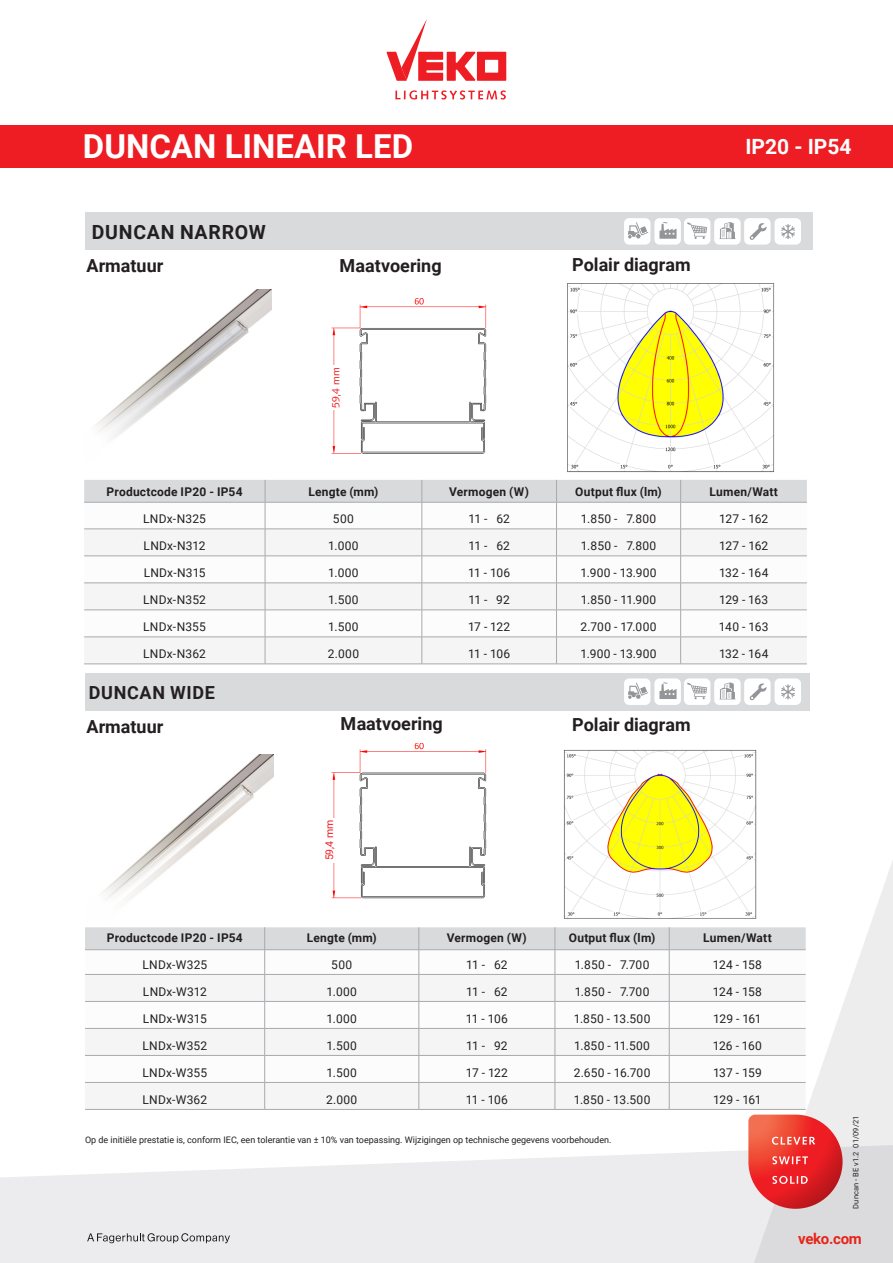
<style>
.page{position:relative;width:893px;height:1263px;background:#fff}
.page>*{position:absolute;margin:0;border:0;box-sizing:border-box;transform-origin:0 0}
.t1{font:700 33px "Roboto";color:#fff}
.t2{font:700 21px "Roboto";color:#fff}
.t3{font:700 19.5px "Roboto";letter-spacing:.04em;color:#231f20}
.t4{font:700 18px "Roboto";color:#231f20}
.t5{font:italic 700 18px "Linotype Syntax W01";letter-spacing:-.01em;color:#231f20}
.t6{font:700 18px "Roboto";letter-spacing:.04em;color:#231f20}
.t7{font:700 15px "Roboto";letter-spacing:-.02em;color:#e72419}
.table_6_5pt{font:12px "Roboto";letter-spacing:.015em;color:#231f20}
.table_6_5pt-2{font:700 12px "Roboto";letter-spacing:.02em;color:#231f20}
.t8{font:10.5px "Syntax LT Std";color:#ee1d23}
.t9{font:10.5px "Roboto";color:#ee1d23}
.t10{font:9px "Roboto";color:#231f20}
.t11{font:7.5px "Roboto";letter-spacing:.025em;color:#231f20}
.s1{font-family:"Syntax LT Std";font-style:normal}
</style>
<div class="page">
<div style="left:0;top:1174px;width:748px;height:89px;background:#ececee"></div>
<svg style="left:748px;top:822px;width:145px;height:441px"></svg>
<svg style="left:395px;top:90px;width:111px;height:10px"></svg>
<svg style="left:386px;top:19px;width:120px;height:62px"></svg>
<svg style="left:87px;top:1233px;width:143px;height:10px"></svg>
<img style="left:331px;top:298px;width:156px;height:156px">
<img style="left:567px;top:283px;width:207px;height:189px">
<img style="left:95px;top:290px;width:176px;height:148px">
<img style="left:564px;top:750px;width:192px;height:171px">
<img style="left:102px;top:754px;width:171px;height:145px">
<div style="left:85px;top:212px;width:728px;height:38px;background:#d9dadc"></div>
<div style="left:684px;top:218px;width:26px;height:27px;background:#fff;border-radius:5px"></div>
<svg style="left:687px;top:222px;width:20px;height:17px"></svg>
<div style="left:624px;top:218px;width:26px;height:27px;background:#fff;border-radius:5px"></div>
<svg style="left:628px;top:222px;width:20px;height:16px"></svg>
<div style="left:654px;top:218px;width:27px;height:27px;background:#fff;border-radius:5px"></div>
<svg style="left:659px;top:222px;width:18px;height:17px"></svg>
<div style="left:775px;top:218px;width:26px;height:27px;background:#fff;border-radius:5px"></div>
<svg style="left:781px;top:224px;width:14px;height:15px"></svg>
<div style="left:744px;top:218px;width:27px;height:27px;background:#fff;border-radius:5px"></div>
<svg style="left:749px;top:223px;width:18px;height:17px"></svg>
<div style="left:85px;top:673px;width:725px;height:38px;background:#d9dadc"></div>
<div style="left:714px;top:218px;width:27px;height:27px;background:#fff;border-radius:5px"></div>
<svg style="left:719px;top:222px;width:17px;height:17px"></svg>
<div style="left:684px;top:678px;width:26px;height:27px;background:#fff;border-radius:5px"></div>
<svg style="left:687px;top:683px;width:20px;height:16px"></svg>
<div style="left:624px;top:678px;width:26px;height:27px;background:#fff;border-radius:5px"></div>
<svg style="left:628px;top:683px;width:20px;height:16px"></svg>
<div style="left:654px;top:678px;width:27px;height:27px;background:#fff;border-radius:5px"></div>
<svg style="left:659px;top:682px;width:18px;height:17px"></svg>
<div style="left:775px;top:678px;width:26px;height:27px;background:#fff;border-radius:5px"></div>
<svg style="left:781px;top:684px;width:14px;height:15px"></svg>
<div style="left:744px;top:678px;width:27px;height:27px;background:#fff;border-radius:5px"></div>
<svg style="left:749px;top:683px;width:18px;height:17px"></svg>
<div style="left:714px;top:678px;width:27px;height:27px;background:#fff;border-radius:5px"></div>
<svg style="left:719px;top:682px;width:17px;height:17px"></svg>
<img style="left:331px;top:743px;width:156px;height:156px">
<div style="left:455px;top:125px;width:438px;height:43px;background:#ee1d23"></div>
<div style="left:0;top:125px;width:523px;height:43px;background:#ee1d23"></div>
<div style="left:418px;top:753px;width:10px;height:7px;background:#fff"></div>
<div style="left:319px;top:366px;width:27px;height:44px;background:#fff"></div>
<div style="left:310px;top:818px;width:26px;height:44px;background:#fff"></div>
<hr style="left:265px;top:664px;width:157px;height:1px;background:#a8a9ad">
<hr style="left:422px;top:664px;width:134px;height:1px;background:#a8a9ad">
<hr style="left:556px;top:664px;width:125px;height:1px;background:#a8a9ad">
<hr style="left:681px;top:664px;width:126px;height:1px;background:#a8a9ad">
<hr style="left:84px;top:664px;width:181px;height:1px;background:#a8a9ad">
<svg style="left:84px;top:480px;width:723px;height:184px"></svg>
<svg style="left:85px;top:927px;width:757px;height:282px"></svg>
<p class="t1" style="left:83px;top:123px;width:332px">DUNCAN LINEAIR LED</p>
<p class="t5" style="left:87px;top:220px;width:161px">DUNCAN <span class="s1">NARROW</span></p>
<p class="t3" style="left:92px;top:218px;width:175px">DUNCAN NARROW</p>
<p class="t4" style="left:86px;top:253px;width:78px">Armatuur</p>
<p class="t4" style="left:339px;top:253px;width:104px">Maatvoering</p>
<p class="t4" style="left:572px;top:252px;width:120px">Polair diagram</p>
<p class="t8" style="left:330px;top:408px;width:42px;rotate:-90deg">59,4 mm</p>
<p class="t2" style="left:745px;top:132px;width:108px">IP20 - IP54</p>
<p class="table_6_5pt-2" style="left:107px;top:484px;width:137px">Productcode IP20 - IP54</p>
<p class="table_6_5pt-2" style="left:308px;top:484px;width:71px">Lengte (mm)</p>
<p class="table_6_5pt-2" style="left:449px;top:484px;width:81px">Vermogen (W)</p>
<p class="table_6_5pt-2" style="left:575px;top:484px;width:88px">Output flux (lm)</p>
<p class="table_6_5pt-2" style="left:709px;top:484px;width:70px">Lumen/Watt</p>
<p class="table_6_5pt" style="left:143px;top:511px;width:64px">LNDx-N325</p>
<p class="table_6_5pt" style="left:333px;top:511px;width:22px">500</p>
<p class="table_6_5pt" style="left:468px;top:511px;width:43px">11 - 62</p>
<p class="table_6_5pt" style="left:581px;top:511px;width:77px">1.850 - 7.800</p>
<p class="table_6_5pt" style="left:719px;top:511px;width:50px">127 - 162</p>
<p class="table_6_5pt" style="left:144px;top:538px;width:63px">LNDx-N312</p>
<p class="table_6_5pt" style="left:328px;top:538px;width:32px">1.000</p>
<p class="table_6_5pt" style="left:468px;top:538px;width:43px">11 - 62</p>
<p class="table_6_5pt" style="left:581px;top:538px;width:77px">1.850 - 7.800</p>
<p class="table_6_5pt" style="left:719px;top:538px;width:50px">127 - 162</p>
<p class="table_6_5pt" style="left:144px;top:565px;width:63px">LNDx-N315</p>
<p class="table_6_5pt" style="left:328px;top:565px;width:32px">1.000</p>
<p class="table_6_5pt" style="left:468px;top:565px;width:44px">11 - 106</p>
<p class="table_6_5pt" style="left:581px;top:565px;width:77px">1.900 - 13.900</p>
<p class="table_6_5pt" style="left:719px;top:565px;width:51px">132 - 164</p>
<p class="table_6_5pt" style="left:143px;top:592px;width:64px">LNDx-N352</p>
<p class="table_6_5pt" style="left:328px;top:592px;width:32px">1.500</p>
<p class="table_6_5pt" style="left:468px;top:592px;width:43px">11 - 92</p>
<p class="table_6_5pt" style="left:581px;top:592px;width:77px">1.850 - 11.900</p>
<p class="table_6_5pt" style="left:719px;top:592px;width:51px">129 - 163</p>
<p class="table_6_5pt" style="left:143px;top:619px;width:64px">LNDx-N355</p>
<p class="table_6_5pt" style="left:328px;top:619px;width:32px">1.500</p>
<p class="table_6_5pt" style="left:468px;top:619px;width:44px">17 - 122</p>
<p class="table_6_5pt" style="left:581px;top:619px;width:78px">2.700 - 17.000</p>
<p class="table_6_5pt" style="left:719px;top:619px;width:51px">140 - 163</p>
<p class="table_6_5pt" style="left:143px;top:646px;width:64px">LNDx-N362</p>
<p class="table_6_5pt" style="left:328px;top:646px;width:33px">2.000</p>
<p class="table_6_5pt" style="left:468px;top:646px;width:44px">11 - 106</p>
<p class="table_6_5pt" style="left:581px;top:646px;width:77px">1.900 - 13.900</p>
<p class="table_6_5pt" style="left:719px;top:646px;width:51px">132 - 164</p>
<p class="t6" style="left:89px;top:680px;width:128px">DUNCAN WIDE</p>
<p class="t4" style="left:86px;top:713px;width:78px">Armatuur</p>
<p class="t4" style="left:340px;top:711px;width:104px">Maatvoering</p>
<p class="t4" style="left:572px;top:712px;width:120px">Polair diagram</p>
<p class="t9" style="left:322px;top:860px;width:42px;rotate:-90deg">59,4 mm</p>
<p class="table_6_5pt-2" style="left:107px;top:929px;width:137px">Productcode IP20 - IP54</p>
<p class="table_6_5pt-2" style="left:307px;top:929px;width:71px">Lengte (mm)</p>
<p class="table_6_5pt-2" style="left:447px;top:929px;width:81px">Vermogen (W)</p>
<p class="table_6_5pt-2" style="left:569px;top:929px;width:88px">Output flux (lm)</p>
<p class="table_6_5pt-2" style="left:703px;top:929px;width:70px">Lumen/Watt</p>
<p class="table_6_5pt" style="left:143px;top:956px;width:66px">LNDx-W325</p>
<p class="table_6_5pt" style="left:331px;top:956px;width:22px">500</p>
<p class="table_6_5pt" style="left:466px;top:956px;width:43px">11 - 62</p>
<p class="table_6_5pt" style="left:575px;top:956px;width:76px">1.850 - 7.700</p>
<p class="table_6_5pt" style="left:713px;top:956px;width:51px">124 - 158</p>
<p class="table_6_5pt" style="left:143px;top:983px;width:65px">LNDx-W312</p>
<p class="table_6_5pt" style="left:327px;top:983px;width:32px">1.000</p>
<p class="table_6_5pt" style="left:466px;top:983px;width:43px">11 - 62</p>
<p class="table_6_5pt" style="left:575px;top:983px;width:76px">1.850 - 7.700</p>
<p class="table_6_5pt" style="left:713px;top:983px;width:51px">124 - 158</p>
<p class="table_6_5pt" style="left:143px;top:1010px;width:65px">LNDx-W315</p>
<p class="table_6_5pt" style="left:327px;top:1010px;width:32px">1.000</p>
<p class="table_6_5pt" style="left:466px;top:1010px;width:44px">11 - 106</p>
<p class="table_6_5pt" style="left:574px;top:1010px;width:78px">1.850 - 13.500</p>
<p class="table_6_5pt" style="left:713px;top:1010px;width:50px">129 - 161</p>
<p class="table_6_5pt" style="left:143px;top:1037px;width:66px">LNDx-W352</p>
<p class="table_6_5pt" style="left:327px;top:1037px;width:32px">1.500</p>
<p class="table_6_5pt" style="left:466px;top:1037px;width:43px">11 - 92</p>
<p class="table_6_5pt" style="left:574px;top:1037px;width:77px">1.850 - 11.500</p>
<p class="table_6_5pt" style="left:713px;top:1037px;width:51px">126 - 160</p>
<p class="table_6_5pt" style="left:142px;top:1064px;width:66px">LNDx-W355</p>
<p class="table_6_5pt" style="left:327px;top:1064px;width:32px">1.500</p>
<p class="table_6_5pt" style="left:466px;top:1064px;width:44px">17 - 122</p>
<p class="table_6_5pt" style="left:574px;top:1064px;width:78px">2.650 - 16.700</p>
<p class="table_6_5pt" style="left:713px;top:1064px;width:50px">137 - 159</p>
<p class="table_6_5pt" style="left:143px;top:1091px;width:66px">LNDx-W362</p>
<p class="table_6_5pt" style="left:326px;top:1091px;width:33px">2.000</p>
<p class="table_6_5pt" style="left:466px;top:1091px;width:44px">11 - 106</p>
<p class="table_6_5pt" style="left:574px;top:1091px;width:78px">1.850 - 13.500</p>
<p class="table_6_5pt" style="left:713px;top:1091px;width:50px">129 - 161</p>
<p class="t10" style="left:85px;top:1133px;width:528px">Op de initiële prestatie is, conform IEC, een tolerantie van ± 10% van toepassing. Wijzigingen op technische gegevens voorbehouden.</p>
<p class="t11" style="left:850px;top:1209px;width:95px;rotate:-90deg">Duncan - BE v1.2 01/09/21</p>
<p class="t7" style="left:798px;top:1228px;width:65px">veko.com</p>
</div>
